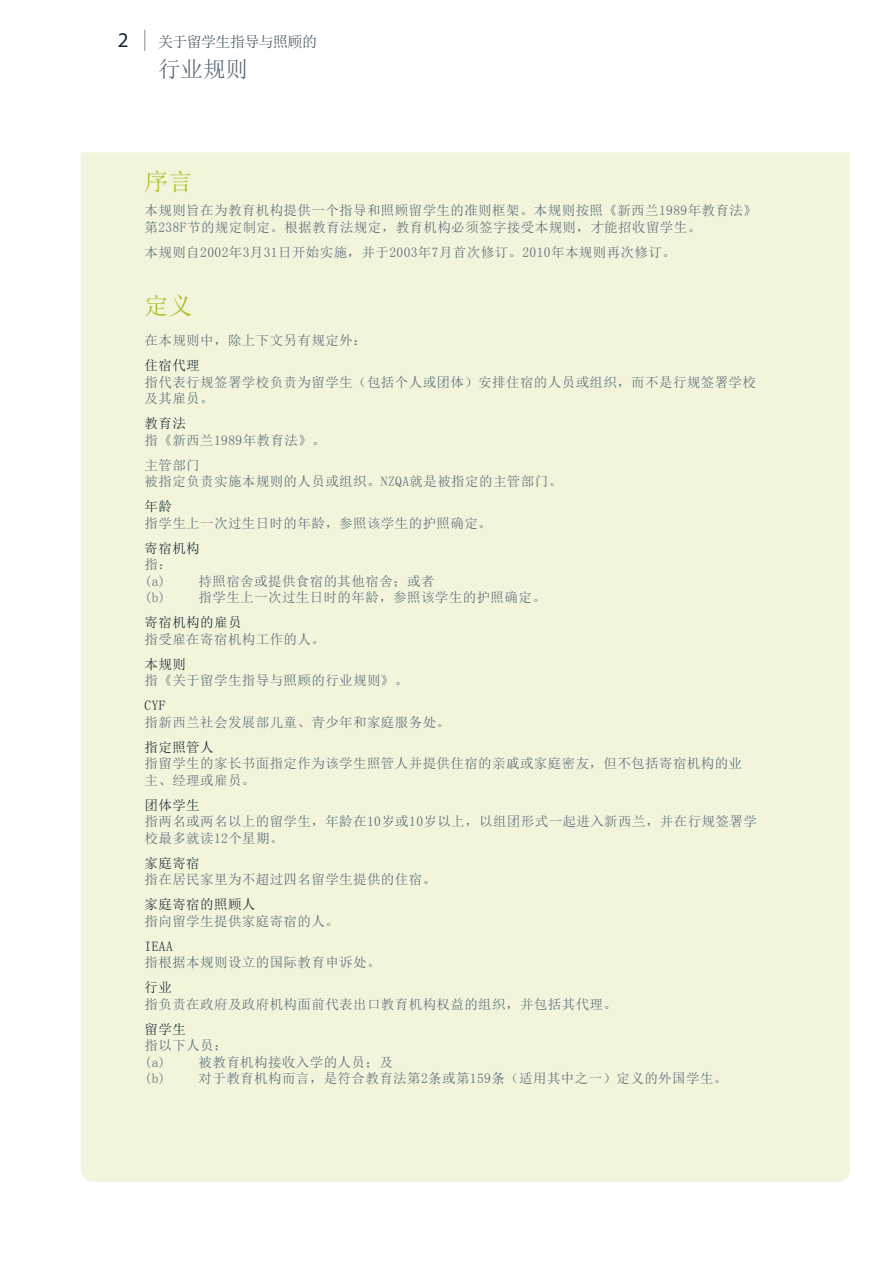
<style>
.page{position:relative;width:893px;height:1263px;background:#fff}
.page>*{position:absolute;margin:0;border:0;box-sizing:border-box;transform-origin:0 0}
.t1{font:24px "Sim Sun";color:#afbb1f}
.t2{font:22.5px "Sim Sun";color:#566975}
.t3{font:21px "Myriad Pro";color:#152731}
.t4{font:15px "Sim Sun";letter-spacing:-.04em;color:#425561}
.t5{font:13.5px/16.5px "Sim Sun";letter-spacing:.03em;color:#566975}
.t6{font:13.5px "Sim Sun";letter-spacing:.03em;color:#152731}
</style>
<div class="page">
<svg style="left:144px;top:30px;width:1px;height:21px"></svg>
<div style="left:81px;top:152px;width:769px;height:1030px;background:#f2f5dc"></div>
<h3 class="t3" style="left:118px;top:27px;width:12px">2</h3>
<p class="t4" style="left:158px;top:34px;width:160px">关于留学生指导与照顾的</p>
<h2 class="t2" style="left:158px;top:57px;width:92px">行业规则</h2>
<h1 class="t1" style="left:145px;top:170px;width:49px">序言</h1>
<p class="t5" style="left:145px;top:202px;width:614px">本规则旨在为教育机构提供一个指导和照顾留学生的准则框架。本规则按照《新西兰1989年教育法》第238F节的规定制定。根据教育法规定，教育机构必须签字接受本规则，才能招收留学生。</p>
<p class="t5" style="left:145px;top:244px;width:533px">本规则自2002年3月31日开始实施，并于2003年7月首次修订。2010年本规则再次修订。</p>
<h1 class="t1" style="left:145px;top:293px;width:49px">定义</h1>
<p class="t5" style="left:145px;top:332px;width:224px">在本规则中，除上下文另有规定外：</p>
<p class="t6" style="left:145px;top:358px;width:57px">住宿代理</p>
<p class="t5" style="left:145px;top:373px;width:613px">指代表行规签署学校负责为留学生（包括个人或团体）安排住宿的人员或组织，而不是行规签署学校及其雇员。</p>
<p class="t6" style="left:145px;top:416px;width:43px">教育法</p>
<p class="t5" style="left:145px;top:427px;width:183px;line-height:25px">指《新西兰1989年教育法》。主管部门</p>
<p class="t5" style="left:145px;top:473px;width:419px">被指定负责实施本规则的人员或组织。NZQA就是被指定的主管部门。</p>
<p class="t6" style="left:145px;top:499px;width:29px">年龄</p>
<p class="t5" style="left:145px;top:514px;width:349px">指学生上一次过生日时的年龄，参照该学生的护照确定。</p>
<p class="t6" style="left:145px;top:541px;width:57px">寄宿机构</p>
<p class="t5" style="left:145px;top:556px;width:29px">指：(a)</p>
<p class="t5" style="left:199px;top:572px;width:237px">持照宿舍或提供食宿的其他宿舍；或者</p>
<p class="t5" style="left:145px;top:589px;width:23px">(b)</p>
<p class="t5" style="left:199px;top:589px;width:349px">指学生上一次过生日时的年龄，参照该学生的护照确定。</p>
<p class="t6" style="left:145px;top:615px;width:98px">寄宿机构的雇员</p>
<p class="t5" style="left:145px;top:630px;width:182px">指受雇在寄宿机构工作的人。</p>
<p class="t6" style="left:145px;top:657px;width:43px">本规则</p>
<p class="t5" style="left:145px;top:672px;width:265px">指《关于留学生指导与照顾的行业规则》。</p>
<p class="t6" style="left:145px;top:698px;width:23px">CYF</p>
<p class="t5" style="left:145px;top:713px;width:307px">指新西兰社会发展部儿童、青少年和家庭服务处。</p>
<p class="t6" style="left:145px;top:740px;width:71px">指定照管人</p>
<p class="t5" style="left:145px;top:755px;width:599px">指留学生的家长书面指定作为该学生照管人并提供住宿的亲戚或家庭密友，但不包括寄宿机构的业主、经理或雇员。</p>
<p class="t6" style="left:145px;top:798px;width:57px">团体学生</p>
<p class="t5" style="left:145px;top:813px;width:614px">指两名或两名以上的留学生，年龄在10岁或10岁以上，以组团形式一起进入新西兰，并在行规签署学校最多就读12个星期。</p>
<p class="t6" style="left:145px;top:856px;width:57px">家庭寄宿</p>
<p class="t5" style="left:145px;top:871px;width:293px">指在居民家里为不超过四名留学生提供的住宿。</p>
<p class="t6" style="left:145px;top:897px;width:112px">家庭寄宿的照顾人</p>
<p class="t5" style="left:145px;top:912px;width:196px">指向留学生提供家庭寄宿的人。</p>
<p class="t6" style="left:145px;top:939px;width:30px">IEAA</p>
<p class="t5" style="left:145px;top:954px;width:237px">指根据本规则设立的国际教育申诉处。</p>
<p class="t6" style="left:145px;top:980px;width:29px">行业</p>
<p class="t5" style="left:145px;top:995px;width:474px">指负责在政府及政府机构面前代表出口教育机构权益的组织，并包括其代理。</p>
<p class="t6" style="left:145px;top:1022px;width:43px">留学生</p>
<p class="t5" style="left:145px;top:1037px;width:85px">指以下人员：(a)</p>
<p class="t5" style="left:199px;top:1053px;width:196px">被教育机构接收入学的人员；及</p>
<p class="t5" style="left:145px;top:1070px;width:23px">(b)</p>
<p class="t5" style="left:199px;top:1070px;width:530px">对于教育机构而言，是符合教育法第2条或第159条（适用其中之一）定义的外国学生。</p>
</div>
